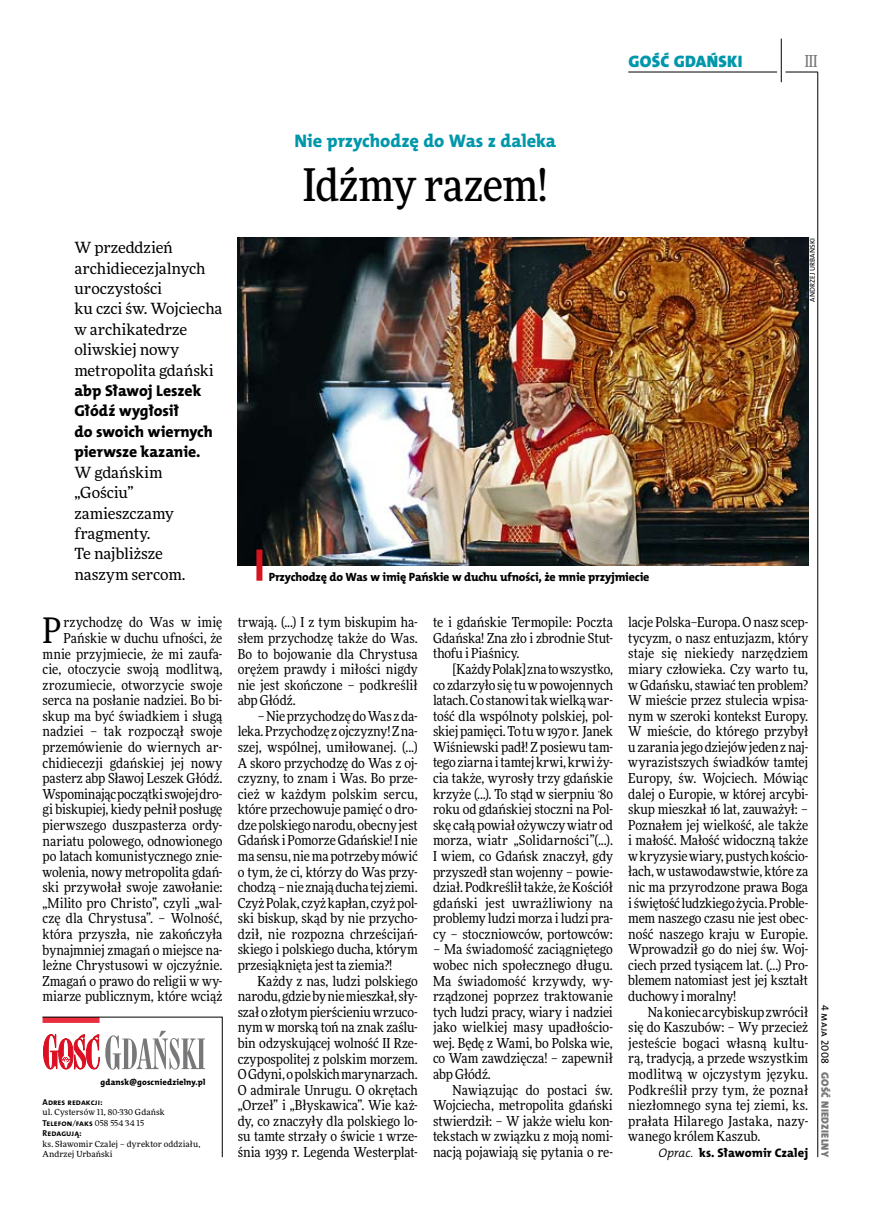
<style>
.page{position:relative;width:872px;height:1221px;background:#fff}
.page>*{position:absolute;margin:0;border:0;box-sizing:border-box;transform-origin:0 0}
.t1{font:500 45px "Freeday Narrow";letter-spacing:-.015em;color:#000}
.t2{font:35.25px "Freeday Narrow News";color:#000}
.t3{font:18.3px "The Mix HP8 Ex Bld";color:#0097aa}
.t4{font:16.65px "The Mix HP9 Blk";letter-spacing:.02em;color:#0097aa}
.t5{font:500 16.5px "Freeday Narrow";color:#787779;scale:.9 1}
.t6{font:15.75px/20.4px "The Mix HP8 Ex Bld";color:#000}
.t7{font:15.45px/20.4px "Freeday News";letter-spacing:-.005em;color:#000}
.t8{font:13.8px/15.6px "Freeday Narrow News";color:#000;text-align:justify}
.t9{font:12.45px "The Mix HP8 Ex Bld";color:#000}
.t10{font:12px "The Mix HP8 Ex Bld";letter-spacing:-.015em;color:#000}
.t11{font:10.5px "The Mix HP9 Blk";letter-spacing:.025em;color:#787779}
.t12{font:10.5px "The Mix HP5 Plain";letter-spacing:.02em;color:#000}
.t13{font:8.55px/10.5px "The Mix HP7 Bld";letter-spacing:.005em;color:#000}
.t14{font:8.55px "The Mix HP8 Ex Bld";letter-spacing:.02em;color:#000}
.t15{font:8.4px/10.5px "Freeday News";letter-spacing:.015em;color:#000}
.t16{font:7.2px "The Mix HP5 Plain";letter-spacing:.015em;color:#000}
.s1{font-family:"Freeday News";font-size:8.4px}
.s2{font-family:"The Mix HP4 Se Lig IT"}
</style>
<div class="page">
<hr style="left:817px;top:72px;width:1px;height:1084px;background:#000">
<hr style="left:781px;top:39px;width:1px;height:43px;background:#000">
<hr style="left:785px;top:72px;width:32px;height:1px;background:#000">
<hr style="left:628px;top:72px;width:149px;height:1px;background:#000">
<svg style="left:42px;top:1016px;width:181px;height:141px"></svg>
<img style="left:238px;top:238px;width:570px;height:327px">
<div style="left:256px;top:549px;width:6px;height:31px;background:#d4151f"></div>
<p class="t7" style="left:74px;top:237px;width:149px">W przeddzień archidiecezjalnych uroczystości<br>ku czci św. Wojciecha w archikatedrze oliwskiej nowy metropolita gdański</p>
<p class="t6" style="left:74px;top:380px;width:140px">abp Sławoj Leszek<br>Głódź wygłosił<br>do swoich wiernych pierwsze kazanie.</p>
<p class="t7" style="left:74px;top:461px;width:113px">W gdańskim „Gościu” zamieszczamy fragmenty.<br>Te najbliższe naszym sercom.</p>
<h3 class="t3" style="left:294px;top:129px;width:263px">Nie przychodzę do Was z daleka</h3>
<h1 class="t1" style="left:303px;top:157px;width:246px">Idźmy razem!</h1>
<p class="t4" style="left:628px;top:50px;width:116px">GOŚĆ GDAŃSKI</p>
<p class="t5" style="left:804px;top:50px;width:16px">III</p>
<p class="t16" style="left:807px;top:302px;width:65px;rotate:-90deg">andrzej urbański</p>
<p class="t10" style="left:269px;top:569px;width:382px">Przychodzę do Was w imię Pańskie w duchu ufności, że mnie przyjmiecie</p>
<p class="t8" style="left:43px;top:614px;width:181px;text-align:right">rzychodzę do Was w imię<br>Pańskie w duchu ufności, że mnie przyjmiecie, że mi zaufa&shy;cie, otoczycie swoją modlitwą, zrozumiecie, otworzycie swoje serca na posłanie nadziei. Bo bi&shy;skup ma być świadkiem i sługą nadziei – tak rozpoczął swoje przemówienie do wiernych ar&shy;chidiecezji gdańskiej jej nowy pasterz abp Sławoj Leszek Głódź.<br>Wspominając początki swojej dro&shy;gi biskupiej, kiedy pełnił posługę pierwszego duszpasterza ordy&shy;nariatu polowego, odnowionego po latach komunistycznego znie&shy;wolenia, nowy metropolita gdań&shy;ski przywołał swoje zawołanie: „Milito pro Christo”, czyli „wal&shy;czę dla Chrystusa”. – Wolność, która przyszła, nie zakończyła bynajmniej zmagań o miejsce na&shy;leżne Chrystusowi w ojczyźnie.<br>Zmagań o prawo do religii w wy&shy;miarze publicznym, które wciąż</p>
<p class="t8" style="left:238px;top:614px;width:181px">trwają. (...) I z tym biskupim ha&shy;słem przychodzę także do Was.<br>Bo to bojowanie dla Chrystusa orężem prawdy i miłości nigdy nie jest skończone – podkreślił abp Głódź.</p>
<h2 class="t2" style="left:43px;top:608px;width:21px">P</h2>
<p class="t8" style="left:238px;top:708px;width:181px;text-indent:20px">– Nie przychodzę do Was zda&shy;leka. Przychodzę zojczyzny! Zna&shy;szej, wspólnej, umiłowanej. (...)<br>A skoro przychodzę do Was z oj&shy;czyzny, to znam i Was. Bo prze&shy;cież w każdym polskim sercu, które przechowuje pamięć o dro&shy;dze polskiego narodu, obecny jest Gdańsk iPomorze Gdańskie! Inie ma sensu, nie ma potrzeby mówić o tym, że ci, którzy do Was przy&shy;chodzą – nie znają ducha tej ziemi.<br>Czyż Polak, czyż kapłan, czyż pol&shy;ski biskup, skąd by nie przycho&shy;dził, nie rozpozna chrześcijań&shy;skiego i polskiego ducha, którym przesiąknięta jest ta ziemia?!</p>
<p class="t8" style="left:238px;top:972px;width:181px;text-indent:20px">Każdy z nas, ludzi polskiego narodu, gdzie by nie mieszkał, sły&shy;szał o złotym pierścieniu wrzuco&shy;nym w morską toń na znak zaślu&shy;bin odzyskującej wolność II Rze&shy;czypospolitej z polskim morzem.<br>OGdyni, opolskich marynarzach.<br>O admirale Unrugu. O okrętach „Orzeł” i „Błyskawica”. Wie każ&shy;dy, co znaczyły dla polskiego lo&shy;su tamte strzały o świcie 1 wrze&shy;śnia 1939 r. Legenda Westerplat-</p>
<p class="t14" style="left:100px;top:1076px;width:106px">gdansk@goscniedzielny.pl</p>
<p class="t13" style="left:43px;top:1096px;width:62px">Adres redakcji:</p>
<p class="t15" style="left:43px;top:1106px;width:124px">ul. Cystersów 11, 80-330 Gdańsk</p>
<p class="t13" style="left:43px;top:1117px;width:103px">Telefon<span class="s1">/</span>faks <span class="s1">058 554 34 15<br></span>Redagują:</p>
<p class="t15" style="left:43px;top:1138px;width:159px">ks. Sławomir Czalej – dyrektor oddziału,<br>Andrzej Urbański</p>
<p class="t8" style="left:433px;top:614px;width:181px">te i gdańskie Termopile: Poczta Gdańska! Zna zło i zbrodnie Stut&shy;thofu i Piaśnicy.</p>
<p class="t8" style="left:433px;top:661px;width:181px;text-indent:20px">[Każdy Polak] zna to wszystko, co zdarzyło się tu wpowojennych latach. Co stanowi tak wielką war&shy;tość dla wspólnoty polskiej, pol&shy;skiej pamięci. To tu w1970 r. Janek Wiśniewski padł! Z posiewu tam&shy;tego ziarna itamtej krwi, krwi ży&shy;cia także, wyrosły trzy gdańskie krzyże (...). To stąd w sierpniu ,80 roku od gdańskiej stoczni na Pol&shy;skę całą powiał ożywczy wiatr od morza, wiatr „Solidarności”(...).<br>I wiem, co Gdańsk znaczył, gdy przyszedł stan wojenny – powie&shy;dział. Podkreślił także, że Kościół gdański jest uwrażliwiony na problemy ludzi morza i ludzi pra&shy;cy – stoczniowców, portowców:</p>
<p class="t8" style="left:433px;top:941px;width:181px">– Ma świadomość zaciągniętego wobec nich społecznego długu.<br>Ma świadomość krzywdy, wy&shy;rządzonej poprzez traktowanie tych ludzi pracy, wiary i nadziei jako wielkiej masy upadłościo&shy;wej. Będę z Wami, bo Polska wie, co Wam zawdzięcza! – zapewnił abp Głódź.</p>
<p class="t8" style="left:433px;top:1081px;width:181px;text-indent:20px">Nawiązując do postaci św.<br>Wojciecha, metropolita gdański stwierdził: – W jakże wielu kon&shy;tekstach w związku z moją nomi&shy;nacją pojawiają się pytania o re-</p>
<p class="t8" style="left:628px;top:614px;width:181px">lacje Polska–Europa. O nasz scep&shy;tycyzm, o nasz entuzjazm, który staje się niekiedy narzędziem miary człowieka. Czy warto tu, w Gdańsku, stawiać ten problem?<br>W mieście przez stulecia wpisa&shy;nym w szeroki kontekst Europy.<br>W mieście, do którego przybył uzarania jego dziejów jeden znaj&shy;wyrazistszych świadków tamtej Europy, św. Wojciech. Mówiąc dalej o Europie, w której arcybi&shy;skup mieszkał 16 lat, zauważył: – Poznałem jej wielkość, ale także i małość. Małość widoczną także wkryzysie wiary, pustych kościo&shy;łach, w ustawodawstwie, które za nic ma przyrodzone prawa Boga iświętość ludzkiego życia. Proble&shy;mem naszego czasu nie jest obec&shy;ność naszego kraju w Europie.<br>Wprowadził go do niej św. Woj&shy;ciech przed tysiącem lat. (…) Pro&shy;blemem natomiast jest jej kształt duchowy i moralny!</p>
<p class="t8" style="left:628px;top:1003px;width:181px;text-indent:20px">Na koniec arcybiskup zwrócił się do Kaszubów: – Wy przecież jesteście bogaci własną kultu&shy;rą, tradycją, a przede wszystkim modlitwą w ojczystym języku.<br>Podkreślił przy tym, że poznał niezłomnego syna tej ziemi, ks. prałata Hilarego Jastaka, nazy&shy;wanego królem Kaszub.</p>
<p class="t9" style="left:658px;top:1144px;width:151px"><span class="s2">Oprac.</span> ks. Sławomir Czalej</p>
<p class="t12" style="left:832px;top:1004px;width:61px;rotate:90deg">4 maja 2008</p>
<p class="t11" style="left:832px;top:1071px;width:87px;rotate:90deg">GOŚĆ NIEDZIELNY</p>
</div>
